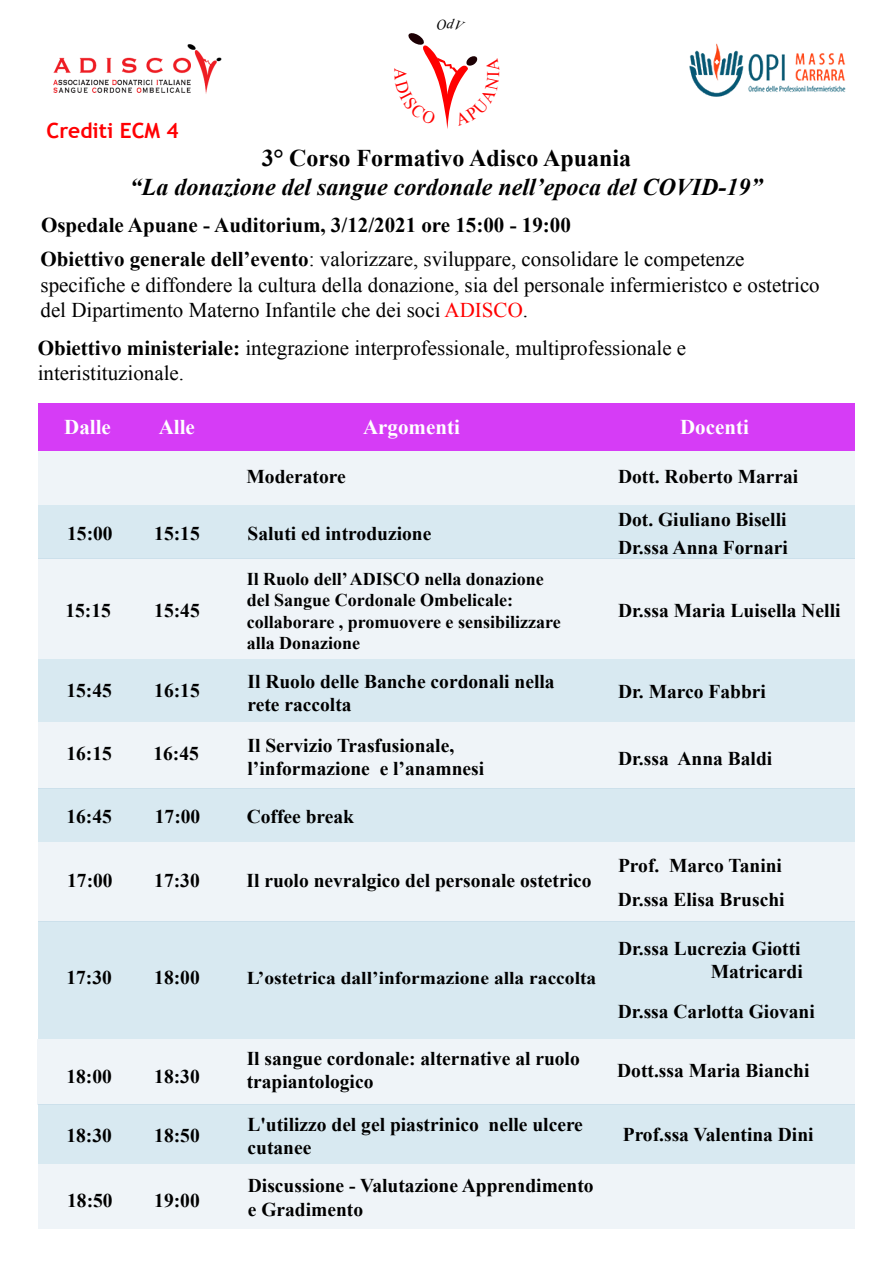
<style>
.page{position:relative;width:893px;height:1263px;background:#fff}
.page>*{position:absolute;margin:0;border:0;box-sizing:border-box;transform-origin:0 0}
.t1{font:italic 700 24px "Times New Roman";color:#000}
.t2{font:700 24px "Times New Roman";color:#000}
.t3{font:21px/25.2px "Times New Roman";color:#000}
.t4{font:700 21px "Times New Roman";color:#000}
.t5{font:700 21px "Times New Roman";color:#fff}
.t6{font:700 21px "Trebuchet MS";color:#ff0003}
.t7{font:700 19.5px/23.4px "Times New Roman";color:#000}
.t8{font:700 18px/21.6px "Times New Roman";color:#000}
.t9{font:700 18px "Times New Roman";color:#000;scale:1.08 1}
.s1{font-weight:700}
.s2{color:#f00}
</style>
<div class="page">
<img style="left:53px;top:44px;width:169px;height:50px">
<img style="left:689px;top:43px;width:157px;height:54px">
<div style="left:38px;top:404px;width:817px;height:47px;background:#d63cf6"></div>
<div style="left:38px;top:451px;width:817px;height:54px;background:#eff4f8"></div>
<div style="left:38px;top:559px;width:817px;height:100px;background:#eff4f8"></div>
<div style="left:38px;top:659px;width:817px;height:63px;background:#d8e9f1"></div>
<div style="left:38px;top:505px;width:817px;height:54px;background:#d8e9f1"></div>
<div style="left:38px;top:722px;width:817px;height:66px;background:#eff4f8"></div>
<div style="left:38px;top:788px;width:817px;height:54px;background:#d8e9f1"></div>
<div style="left:38px;top:842px;width:817px;height:79px;background:#eff4f8"></div>
<div style="left:38px;top:921px;width:817px;height:118px;background:#d8e9f1"></div>
<div style="left:38px;top:1039px;width:817px;height:65px;background:#eff4f8"></div>
<div style="left:38px;top:1164px;width:817px;height:65px;background:#eff4f8"></div>
<div style="left:38px;top:1104px;width:817px;height:60px;background:#d8e9f1"></div>
<svg style="left:408px;top:33px;width:70px;height:96px"></svg>
<p class="t6" style="left:46px;top:117px;width:134px">Crediti ECM 4</p>
<p class="t2" style="left:262px;top:141px;width:371px">3° Corso Formativo Adisco Apuania</p>
<p class="t1" style="left:130px;top:170px;width:634px">“La donazione del sangue cordonale nell’epoca del COVID-19”</p>
<p class="t4" style="left:41px;top:210px;width:531px">Ospedale Apuane - Auditorium, 3/12/2021 ore 15:00 - 19:00</p>
<p class="t3" style="left:40px;top:246px;width:781px"><span class="s1">Obiettivo generale dell’evento</span>: valorizzare, sviluppare, consolidare le competenze specifiche e diffondere la cultura della donazione, sia del personale infermieristco e ostetrico del Dipartimento Materno Infantile che dei soci <span class="s2">ADISCO</span>.</p>
<p class="t3" style="left:38px;top:335px;width:650px"><span class="s1">Obiettivo ministeriale:</span> integrazione interprofessionale, multiprofessionale e interistituzionale.</p>
<p class="t5" style="left:64px;top:412px;width:48px">Dalle</p>
<p class="t5" style="left:159px;top:412px;width:38px">Alle</p>
<p class="t5" style="left:363px;top:412px;width:98px">Argomenti</p>
<p class="t5" style="left:680px;top:412px;width:70px">Docenti</p>
<p class="t7" style="left:246px;top:464px;width:101px">Moderatore</p>
<p class="t7" style="left:618px;top:464px;width:182px">Dott. Roberto Marrai</p>
<p class="t7" style="left:67px;top:522px;width:47px">15:00</p>
<p class="t7" style="left:154px;top:522px;width:47px">15:15</p>
<p class="t7" style="left:65px;top:598px;width:47px">15:15</p>
<p class="t7" style="left:154px;top:598px;width:47px">15:45</p>
<p class="t7" style="left:66px;top:678px;width:47px">15:45</p>
<p class="t7" style="left:154px;top:678px;width:47px">16:15</p>
<p class="t7" style="left:66px;top:741px;width:47px">16:15</p>
<p class="t7" style="left:153px;top:741px;width:47px">16:45</p>
<p class="t7" style="left:66px;top:804px;width:47px">16:45</p>
<p class="t7" style="left:155px;top:804px;width:47px">17:00</p>
<p class="t7" style="left:247px;top:522px;width:185px">Saluti ed introduzione</p>
<p class="t8" style="left:247px;top:567px;width:316px">Il Ruolo dell’ ADISCO nella donazione del Sangue Cordonale Ombelicale: collaborare , promuovere e sensibilizzare alla Donazione</p>
<p class="t7" style="left:247px;top:669px;width:309px">Il Ruolo delle Banche cordonali nella rete raccolta</p>
<p class="t7" style="left:247px;top:733px;width:238px">Il Servizio Trasfusionale, l’informazione e l’anamnesi</p>
<p class="t7" style="left:247px;top:804px;width:109px">Coffee break</p>
<p class="t7" style="left:618px;top:507px;width:170px">Dot. Giuliano Biselli</p>
<p class="t7" style="left:618px;top:535px;width:171px">Dr.ssa Anna Fornari</p>
<p class="t7" style="left:618px;top:598px;width:224px">Dr.ssa Maria Luisella Nelli</p>
<p class="t7" style="left:618px;top:679px;width:149px">Dr. Marco Fabbri</p>
<p class="t7" style="left:618px;top:746px;width:156px">Dr.ssa Anna Baldi</p>
<p class="t7" style="left:67px;top:868px;width:47px">17:00</p>
<p class="t7" style="left:154px;top:868px;width:47px">17:30</p>
<p class="t7" style="left:247px;top:868px;width:346px">Il ruolo nevralgico del personale ostetrico</p>
<p class="t7" style="left:618px;top:853px;width:165px">Prof. Marco Tanini</p>
<p class="t7" style="left:618px;top:888px;width:168px">Dr.ssa Elisa Bruschi</p>
<p class="t7" style="left:66px;top:965px;width:47px">17:30</p>
<p class="t7" style="left:154px;top:965px;width:47px">18:00</p>
<p class="t9" style="left:247px;top:965px;width:325px">L’ostetrica dall’informazione alla raccolta</p>
<p class="t7" style="left:618px;top:936px;width:186px;text-align:right">Dr.ssa Lucrezia Giotti<br>Matricardi</p>
<p class="t7" style="left:618px;top:999px;width:198px">Dr.ssa Carlotta Giovani</p>
<p class="t7" style="left:66px;top:1064px;width:47px">18:00</p>
<p class="t7" style="left:154px;top:1064px;width:47px">18:30</p>
<p class="t7" style="left:247px;top:1046px;width:335px">Il sangue cordonale: alternative al ruolo trapiantologico</p>
<p class="t7" style="left:617px;top:1058px;width:194px">Dott.ssa Maria Bianchi</p>
<p class="t7" style="left:66px;top:1123px;width:47px">18:30</p>
<p class="t7" style="left:154px;top:1123px;width:47px">18:50</p>
<p class="t7" style="left:247px;top:1112px;width:337px">L'utilizzo del gel piastrinico nelle ulcere cutanee</p>
<p class="t7" style="left:623px;top:1123px;width:192px">Prof.ssa Valentina Dini</p>
<p class="t7" style="left:67px;top:1188px;width:47px">18:50</p>
<p class="t7" style="left:154px;top:1188px;width:47px">19:00</p>
<p class="t7" style="left:248px;top:1173px;width:347px">Discussione - Valutazione Apprendimento e Gradimento</p>
</div>
